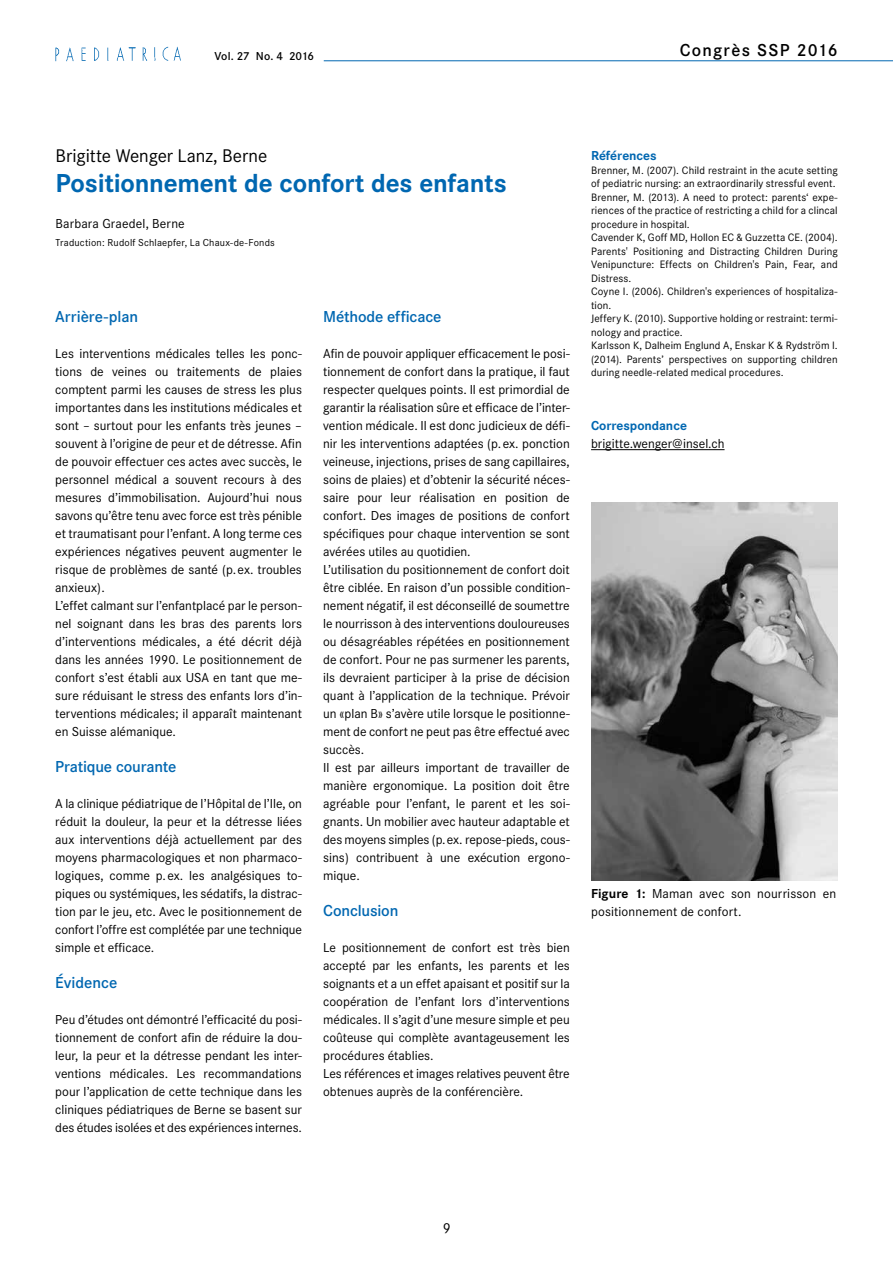
<style>
.page{position:relative;width:893px;height:1263px;background:#fff}
.page>*{position:absolute;margin:0;border:0;box-sizing:border-box;transform-origin:0 0}
.t1{font:700 27px "Corporate S";letter-spacing:-.01em;color:#0067b1}
.t2{font:18px "Corporate SBQ";letter-spacing:-.005em;color:#000}
.t3{font:600 18px "Corporate S";letter-spacing:.07em;color:#000}
.t4{font:600 16.5px "Corporate S";letter-spacing:-.01em;color:#0067b1}
.t5{font:15px "Corporate S";color:#000}
.t6{font:13.5px/18px "Corporate S";color:#000}
.t7{font:700 13.5px "Corporate S";letter-spacing:-.005em;color:#0067b1}
.t8{font:600 12px "Corporate S";letter-spacing:-.01em;color:#000}
.t9{font:10.5px/13.5px "Corporate SBQ";letter-spacing:.01em;color:#000}
.t10{font:10.5px "Corporate S";letter-spacing:.02em;color:#000}
.s1{font-weight:700}
</style>
<div class="page">
<hr style="left:324px;top:60px;width:569px;height:1px;background:#0067b1">
<img style="left:55px;top:47px;width:126px;height:14px">
<hr style="left:591px;top:449px;width:133px;height:1px;background:#000">
<img style="left:591px;top:502px;width:247px;height:378px">
<p class="t8" style="left:215px;top:49px;width:101px">Vol. 27 No. 4 2016</p>
<h2 class="t3" style="left:680px;top:39px;width:159px">Congrès SSP 2016</h2>
<h2 class="t2" style="left:56px;top:145px;width:213px">Brigitte Wenger Lanz, Berne</h2>
<h1 class="t1" style="left:56px;top:168px;width:453px">Positionnement de confort des enfants</h1>
<p class="t6" style="left:56px;top:214px;width:131px">Barbara Graedel, Berne</p>
<p class="t10" style="left:56px;top:236px;width:221px">Traduction: Rudolf Schlaepfer, La Chaux-de-Fonds</p>
<p class="t4" style="left:55px;top:308px;width:84px">Arrière-plan</p>
<p class="t6" style="left:55px;top:345px;width:248px">Les interventions médicales telles les ponc&shy;tions de veines ou traitements de plaies comptent parmi les causes de stress les plus importantes dans les institutions médicales et sont – surtout pour les enfants très jeunes – souvent à l’origine de peur et de détresse. Afin de pouvoir effectuer ces actes avec succès, le personnel médical a souvent recours à des mesures d’immobilisation. Aujourd’hui nous savons qu’être tenu avec force est très pénible et traumatisant pour l’enfant. A long terme ces expériences négatives peuvent augmenter le risque de problèmes de santé (p.ex. troubles anxieux).<br>L’effet calmant sur l’enfantplacé par le person&shy;nel soignant dans les bras des parents lors d’interventions médicales, a été décrit déjà dans les années 1990. Le positionnement de confort s’est établi aux USA en tant que me&shy;sure réduisant le stress des enfants lors d’in&shy;terventions médicales; il apparaît maintenant en Suisse alémanique.</p>
<p class="t4" style="left:55px;top:758px;width:123px">Pratique courante</p>
<p class="t6" style="left:55px;top:795px;width:248px;text-align:justify">A la clinique pédiatrique de l’Hôpital de l’Ile, on réduit la douleur, la peur et la détresse liées aux interventions déjà actuellement par des moyens pharmacologiques et non pharmaco&shy;logiques, comme p.ex. les analgésiques to&shy;piques ou systémiques, les sédatifs, la distrac&shy;tion par le jeu, etc. Avec le positionnement de confort l’offre est complétée par une technique simple et efficace.</p>
<p class="t4" style="left:55px;top:974px;width:64px">Évidence</p>
<p class="t6" style="left:55px;top:1011px;width:248px;text-align:justify">Peu d’études ont démontré l’efficacité du posi&shy;tionnement de confort afin de réduire la dou&shy;leur, la peur et la détresse pendant les inter&shy;ventions médicales. Les recommandations pour l’application de cette technique dans les cliniques pédiatriques de Berne se basent sur des études isolées et des expériences internes.</p>
<p class="t4" style="left:323px;top:308px;width:120px">Méthode efficace</p>
<p class="t6" style="left:323px;top:345px;width:248px">Afin de pouvoir appliquer efficacement le posi&shy;tionnement de confort dans la pratique, il faut respecter quelques points. Il est primordial de garantir la réalisation sûre et efficace de l’inter&shy;vention médicale. Il est donc judicieux de défi&shy;nir les interventions adaptées (p.ex. ponction veineuse, injections, prises de sang capillaires, soins de plaies) et d’obtenir la sécurité néces&shy;saire pour leur réalisation en position de confort. Des images de positions de confort spécifiques pour chaque intervention se sont avérées utiles au quotidien.<br>L’utilisation du positionnement de confort doit être ciblée. En raison d’un possible condition&shy;nement négatif, il est déconseillé de soumettre le nourrisson à des interventions douloureuses ou désagréables répétées en positionnement de confort. Pour ne pas surmener les parents, ils devraient participer à la prise de décision quant à l’application de la technique. Prévoir un «plan B» s’avère utile lorsque le positionne&shy;ment de confort ne peut pas être effectué avec succès.<br>Il est par ailleurs important de travailler de manière ergonomique. La position doit être agréable pour l’enfant, le parent et les soi&shy;gnants. Un mobilier avec hauteur adaptable et des moyens simples (p.ex. repose-pieds, cous&shy;sins) contribuent à une exécution ergono&shy;mique.</p>
<p class="t4" style="left:323px;top:902px;width:77px">Conclusion</p>
<p class="t6" style="left:323px;top:939px;width:248px">Le positionnement de confort est très bien accepté par les enfants, les parents et les soignants et a un effet apaisant et positif sur la coopération de l’enfant lors d’interventions médicales. Il s’agit d’une mesure simple et peu coûteuse qui complète avantageusement les procédures établies.<br>Les références et images relatives peuvent être obtenues auprès de la conférencière.</p>
<p class="t7" style="left:591px;top:148px;width:67px">Références</p>
<p class="t9" style="left:591px;top:164px;width:248px">Brenner, M. (2007). Child restraint in the acute setting of pediatric nursing: an extraordinarily stressful event.<br>Brenner, M. (2013). A need to protect: parents‘ expe&shy;riences of the practice of restricting a child for a clincal procedure in hospital.<br>Cavender K, Goff MD, Hollon EC &amp; Guzzetta CE. (2004).<br>Parents' Positioning and Distracting Children During Venipuncture: Effects on Children's Pain, Fear, and Distress.<br>Coyne I. (2006). Children's experiences of hospitaliza&shy;tion.<br>Jeffery K. (2010). Supportive holding or restraint: termi&shy;nology and practice.<br>Karlsson K, Dalheim Englund A, Enskar K &amp; Rydström I. (2014). Parents’ perspectives on supporting children during needle-related medical procedures.</p>
<p class="t7" style="left:591px;top:418px;width:97px">Correspondance</p>
<p class="t6" style="left:591px;top:435px;width:135px">brigitte.wenger@insel.ch</p>
<p class="t6" style="left:591px;top:885px;width:247px"><span class="s1">Figure 1:</span> Maman avec son nourrisson en positionnement de confort.</p>
<p class="t5" style="left:443px;top:1219px;width:9px">9</p>
</div>
